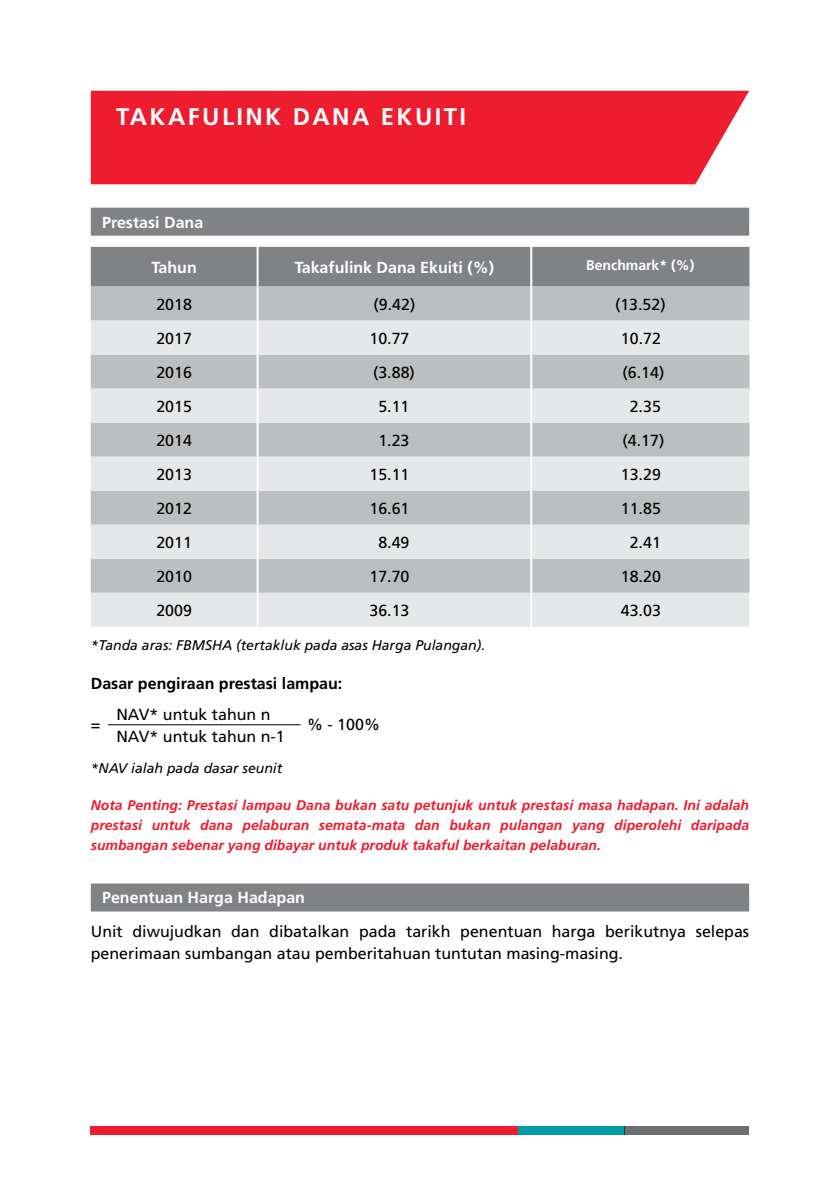
<style>
.page{position:relative;width:840px;height:1191px;background:#fff}
.page>*{position:absolute;margin:0;border:0;box-sizing:border-box;transform-origin:0 0}
.t1{font:700 24px "Frutiger";letter-spacing:.1em;color:#fff}
.t2{font:16px/22px "Frutiger";color:#000}
.t3{font:700 16px "Frutiger";color:#fff}
.t4{font:700 16px "Frutiger";color:#000}
.t5{font:italic 700 14px/20px "Frutiger";color:#ed1c2e;text-align:justify}
.t6{font:italic 14px "Frutiger";color:#000}
.t7{font:700 14px "Frutiger";color:#fff}
</style>
<div class="page">
<div style="left:91px;top:1125px;width:426px;height:9px;background:#ed1c2e"></div>
<div style="left:517px;top:1125px;width:107px;height:9px;background:#009da7"></div>
<div style="left:624px;top:1125px;width:124px;height:9px;background:#6d6e71"></div>
<div style="left:91px;top:91px;width:657px;height:93px;background:#ed1c2e"></div>
<div style="left:91px;top:208px;width:657px;height:28px;background:#808285"></div>
<hr style="left:108px;top:724px;width:192px;height:1px;background:#000">
<div style="left:91px;top:883px;width:657px;height:28px;background:#808285"></div>
<div style="left:91px;top:247px;width:658px;height:39px;background:#808285"></div>
<div style="left:91px;top:286px;width:658px;height:34px;background:#bcbec0"></div>
<svg style="left:91px;top:320px;width:658px;height:307px;fill:#e6e7e8"></svg>
<hr style="left:256px;top:247px;width:2px;height:39px;background:#fff">
<hr style="left:530px;top:247px;width:2px;height:39px;background:#fff">
<hr style="left:256px;top:286px;width:2px;height:34px;background:#fff">
<hr style="left:530px;top:286px;width:2px;height:34px;background:#fff">
<hr style="left:256px;top:320px;width:2px;height:34px;background:#fff">
<hr style="left:530px;top:320px;width:2px;height:34px;background:#fff">
<hr style="left:256px;top:354px;width:2px;height:35px;background:#fff">
<hr style="left:530px;top:354px;width:2px;height:35px;background:#fff">
<hr style="left:256px;top:389px;width:2px;height:34px;background:#fff">
<hr style="left:530px;top:389px;width:2px;height:34px;background:#fff">
<hr style="left:256px;top:423px;width:2px;height:34px;background:#fff">
<hr style="left:530px;top:423px;width:2px;height:34px;background:#fff">
<hr style="left:256px;top:457px;width:2px;height:34px;background:#fff">
<hr style="left:530px;top:457px;width:2px;height:34px;background:#fff">
<hr style="left:256px;top:491px;width:2px;height:34px;background:#fff">
<hr style="left:530px;top:491px;width:2px;height:34px;background:#fff">
<hr style="left:256px;top:525px;width:2px;height:34px;background:#fff">
<hr style="left:530px;top:525px;width:2px;height:34px;background:#fff">
<hr style="left:256px;top:559px;width:2px;height:34px;background:#fff">
<hr style="left:530px;top:559px;width:2px;height:34px;background:#fff">
<hr style="left:256px;top:593px;width:2px;height:34px;background:#fff">
<hr style="left:530px;top:593px;width:2px;height:34px;background:#fff">
<h1 class="t1" style="left:116px;top:103px;width:351px">TAKAFULINK DANA EKUITI</h1>
<p class="t3" style="left:102px;top:212px;width:103px">Prestasi Dana</p>
<p class="t3" style="left:151px;top:258px;width:47px">Tahun</p>
<p class="t3" style="left:294px;top:258px;width:201px">Takafulink Dana Ekuiti (%)</p>
<p class="t7" style="left:586px;top:257px;width:110px">Benchmark* (%)</p>
<p class="t2" style="left:156px;top:293px;width:37px">2018</p>
<p class="t2" style="left:373px;top:293px;width:43px">(9.42)</p>
<p class="t2" style="left:614px;top:293px;width:52px">(13.52)</p>
<p class="t2" style="left:156px;top:327px;width:37px">2017</p>
<p class="t2" style="left:369px;top:327px;width:42px">10.77</p>
<p class="t2" style="left:620px;top:327px;width:42px">10.72</p>
<p class="t2" style="left:156px;top:361px;width:37px">2016</p>
<p class="t2" style="left:373px;top:361px;width:43px">(3.88)</p>
<p class="t2" style="left:622px;top:361px;width:43px">(6.14)</p>
<p class="t2" style="left:156px;top:395px;width:37px">2015</p>
<p class="t2" style="left:378px;top:395px;width:33px">5.11</p>
<p class="t2" style="left:629px;top:395px;width:33px">2.35</p>
<p class="t2" style="left:156px;top:429px;width:37px">2014</p>
<p class="t2" style="left:378px;top:429px;width:33px">1.23</p>
<p class="t2" style="left:622px;top:429px;width:43px">(4.17)</p>
<p class="t2" style="left:156px;top:463px;width:37px">2013</p>
<p class="t2" style="left:369px;top:463px;width:42px">15.11</p>
<p class="t2" style="left:620px;top:463px;width:42px">13.29</p>
<p class="t2" style="left:156px;top:497px;width:37px">2012</p>
<p class="t2" style="left:369px;top:497px;width:42px">16.61</p>
<p class="t2" style="left:620px;top:497px;width:42px">11.85</p>
<p class="t2" style="left:156px;top:531px;width:37px">2011</p>
<p class="t2" style="left:378px;top:531px;width:33px">8.49</p>
<p class="t2" style="left:629px;top:531px;width:33px">2.41</p>
<p class="t2" style="left:156px;top:565px;width:37px">2010</p>
<p class="t2" style="left:369px;top:565px;width:42px">17.70</p>
<p class="t2" style="left:620px;top:565px;width:42px">18.20</p>
<p class="t2" style="left:156px;top:599px;width:37px">2009</p>
<p class="t2" style="left:369px;top:599px;width:42px">36.13</p>
<p class="t2" style="left:620px;top:599px;width:42px">43.03</p>
<p class="t6" style="left:91px;top:637px;width:396px">*Tanda aras: FBMSHA (tertakluk pada asas Harga Pulangan).</p>
<p class="t4" style="left:91px;top:674px;width:253px">Dasar pengiraan prestasi lampau:</p>
<p class="t2" style="left:91px;top:713px;width:11px">=</p>
<p class="t2" style="left:116px;top:703px;width:156px">NAV* untuk tahun n</p>
<p class="t2" style="left:307px;top:713px;width:74px">% - 100%</p>
<p class="t2" style="left:116px;top:725px;width:170px">NAV* untuk tahun n-1</p>
<p class="t6" style="left:91px;top:760px;width:193px">*NAV ialah pada dasar seunit</p>
<p class="t5" style="left:91px;top:795px;width:659px">Nota Penting: Prestasi lampau Dana bukan satu petunjuk untuk prestasi masa hadapan. Ini adalah prestasi untuk dana pelaburan semata-mata dan bukan pulangan yang diperolehi daripada sumbangan sebenar yang dibayar untuk produk takaful berkaitan pelaburan.</p>
<p class="t3" style="left:102px;top:888px;width:204px">Penentuan Harga Hadapan</p>
<p class="t2" style="left:91px;top:920px;width:659px">Unit diwujudkan dan dibatalkan pada tarikh penentuan harga berikutnya selepas penerimaan sumbangan atau pemberitahuan tuntutan masing-masing.</p>
</div>
